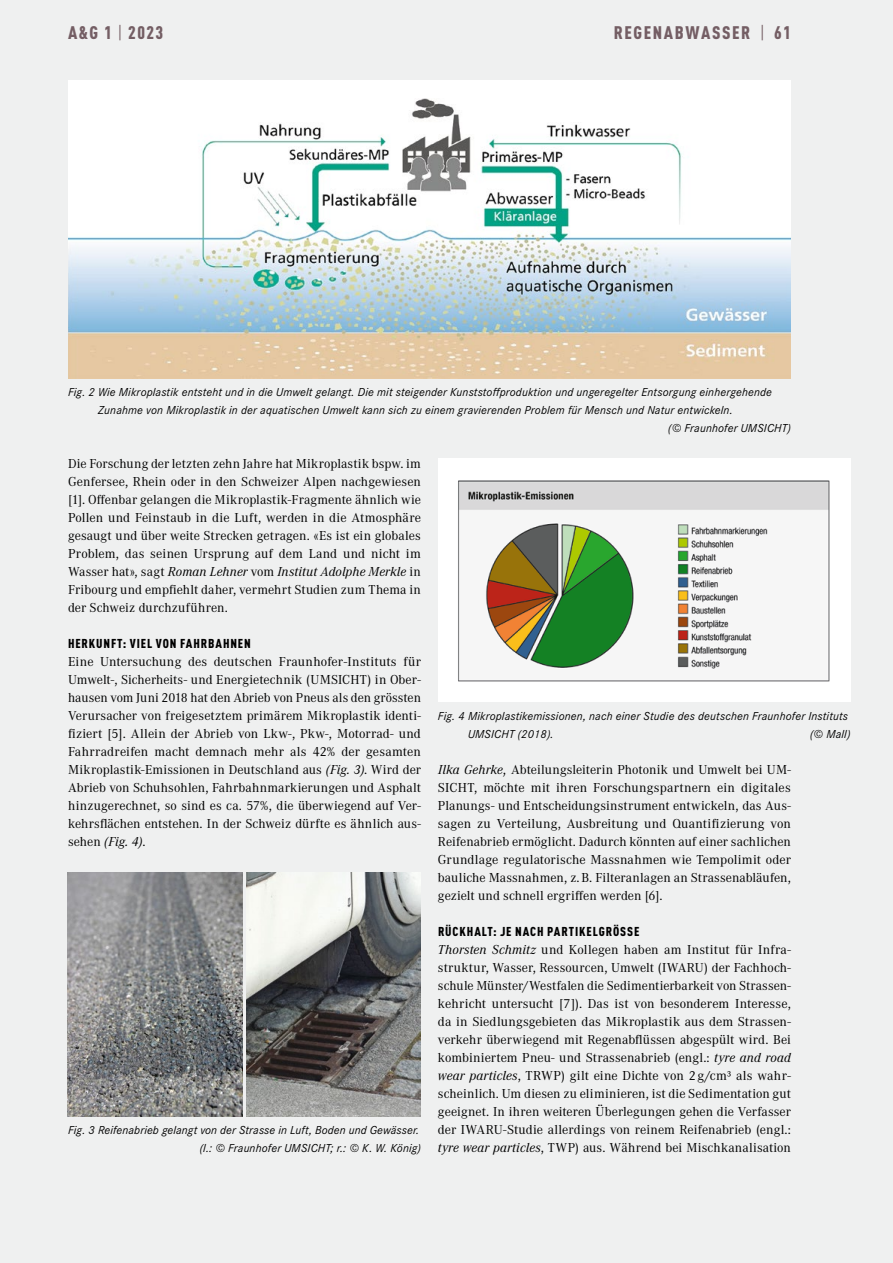
<style>
.page{position:relative;width:893px;height:1263px;background:#eff0f0}
.page>*{position:absolute;margin:0;border:0;box-sizing:border-box;transform-origin:0 0}
.t1{font:900 condensed 18px "DINOT";letter-spacing:.09em;color:#745e64}
.t2{font:13.5px/18px "Corporate A";letter-spacing:.005em;color:#000;text-align:justify}
.t3{font:900 condensed 12.75px "DINOT";letter-spacing:.07em;color:#000}
.t4{font:italic 12px/18px "Corporate S";letter-spacing:.015em;color:#000;text-align:right}
.s1{font-weight:400}
.s2{font-style:italic}
</style>
<div class="page">
<div style="left:68px;top:81px;width:723px;height:297px;background:#fff"></div>
<img style="left:68px;top:99px;width:723px;height:279px">
<img style="left:247px;top:873px;width:174px;height:243px">
<img style="left:68px;top:873px;width:174px;height:243px">
<div style="left:438px;top:459px;width:412px;height:243px;background:#fff"></div>
<img style="left:458px;top:480px;width:372px;height:202px">
<h1 class="t1" style="left:68px;top:22px;width:97px">A&amp;G 1 <span class="s1">|</span> 2023</h1>
<h1 class="t1" style="left:614px;top:22px;width:179px">REGENABWASSER <span class="s1">|</span> 61</h1>
<p class="t4" style="left:68px;top:383px;width:705px">Fig. 2 Wie Mikroplastik entsteht und in die Umwelt gelangt. Die mit steigender Kunststoffproduktion und ungeregelter Entsorgung einhergehende</p>
<p class="t4" style="left:98px;top:401px;width:636px">Zunahme von Mikroplastik in der aquatischen Umwelt kann sich zu einem gravierenden Problem für Mensch und Natur entwickeln.</p>
<p class="t4" style="left:668px;top:419px;width:124px">(© Fraunhofer UMSICHT)</p>
<p class="t2" style="left:68px;top:454px;width:354px">Die Forschung der letzten zehn Jahre hat Mikroplastik bspw. im Genfersee, Rhein oder in den Schweizer Alpen nachgewiesen [1]. Offenbar gelangen die Mikroplastik-Fragmente ähnlich wie Pollen und Feinstaub in die Luft, werden in die Atmosphäre gesaugt und über weite Strecken getragen. «Es ist ein globales Problem, das seinen Ursprung auf dem Land und nicht im Wasser hat», sagt <span class="s2">Roman Lehner</span> vom <span class="s2">Institut Adolphe Merkle</span> in Fribourg und empfiehlt daher, vermehrt Studien zum Thema in der Schweiz durchzuführen.</p>
<p class="t3" style="left:68px;top:636px;width:184px">HERKUNFT: VIEL VON FAHRBAHNEN</p>
<p class="t2" style="left:68px;top:652px;width:354px">Eine Untersuchung des deutschen Fraunhofer-Instituts für Umwelt-, Sicherheits- und Energietechnik (UMSICHT) in Ober&shy;hausen vom Juni 2018 hat den Abrieb von Pneus als den grössten Verursacher von freigesetztem primärem Mikroplastik identi&shy;fiziert [5]. Allein der Abrieb von Lkw-, Pkw-, Motorrad- und Fahrradreifen macht demnach mehr als 42% der gesamten Mikroplastik-Emissionen in Deutschland aus <span class="s2">(Fig. 3)</span>. Wird der Abrieb von Schuhsohlen, Fahrbahnmarkierungen und Asphalt hinzugerechnet, so sind es ca. 57%, die überwiegend auf Ver&shy;kehrsflächen entstehen. In der Schweiz dürfte es ähnlich aus&shy;sehen <span class="s2">(Fig. 4)</span>.</p>
<p class="t4" style="left:68px;top:1121px;width:354px">Fig. 3 Reifenabrieb gelangt von der Strasse in Luft, Boden und Gewässer. (l.: © Fraunhofer UMSICHT; r.: © K. W. König)</p>
<p class="t4" style="left:468px;top:707px;width:382px;text-align:left;text-indent:-30px">Fig. 4 Mikroplastikemissionen, nach einer Studie des deutschen Fraunhofer Instituts<br>UMSICHT (2018).</p>
<p class="t4" style="left:810px;top:725px;width:42px">(© Mall)</p>
<p class="t2" style="left:438px;top:760px;width:354px"><span class="s2">Ilka Gehrke,</span> Abteilungsleiterin Photonik und Umwelt bei UM-SICHT, möchte mit ihren Forschungspartnern ein digitales Planungs- und Entscheidungsinstrument entwickeln, das Aus&shy;sagen zu Verteilung, Ausbreitung und Quantifizierung von Reifenabrieb ermöglicht. Dadurch könnten auf einer sachlichen Grundlage regulatorische Massnahmen wie Tempolimit oder bauliche Massnahmen, z. B. Filteranlagen an Strassenabläufen, gezielt und schnell ergriffen werden [6].</p>
<p class="t3" style="left:438px;top:924px;width:203px">RÜCKHALT: JE NACH PARTIKELGRÖSSE</p>
<p class="t2" style="left:438px;top:940px;width:354px"><span class="s2">Thorsten Schmitz</span> und Kollegen haben am Institut für Infra&shy;struktur, Wasser, Ressourcen, Umwelt (IWARU) der Fachhoch&shy;schule Münster/Westfalen die Sedimentierbarkeit von Strassen&shy;kehricht untersucht [7]). Das ist von besonderem Interesse, da in Siedlungsgebieten das Mikroplastik aus dem Strassen&shy;verkehr überwiegend mit Regenabflüssen abgespült wird. Bei kombiniertem Pneu- und Strassenabrieb (engl.: <span class="s2">tyre and road wear particles</span>, TRWP) gilt eine Dichte von 2 g/cm³ als wahr&shy;scheinlich. Um diesen zu eliminieren, ist die Sedimentation gut geeignet. In ihren weiteren Überlegungen gehen die Verfasser der IWARU-Studie allerdings von reinem Reifenabrieb (engl.: <span class="s2">tyre wear particles</span>, TWP) aus. Während bei Mischkanalisation</p>
</div>
